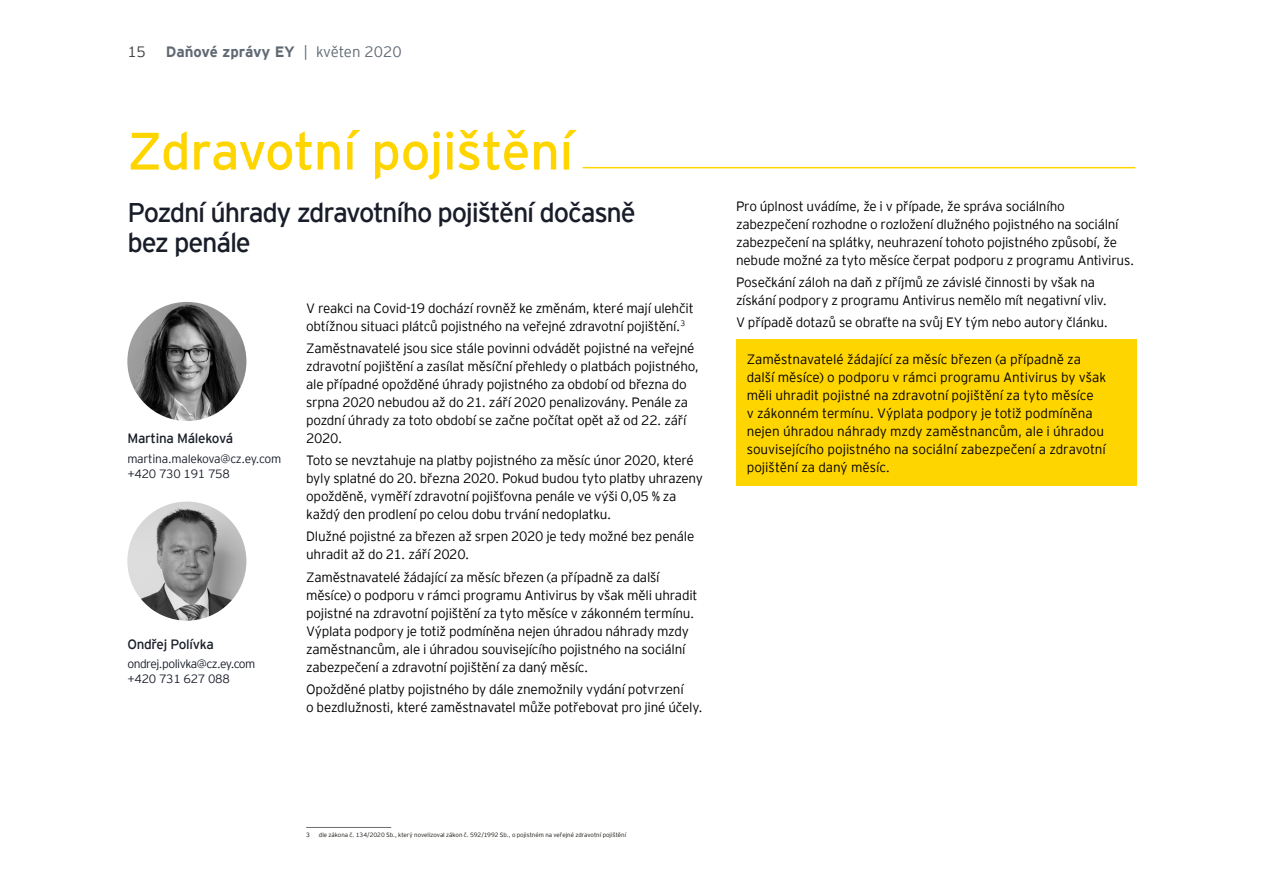
<style>
.page{position:relative;width:1263px;height:893px;background:#fff}
.page>*{position:absolute;margin:0;border:0;box-sizing:border-box;transform-origin:0 0}
.t1{font:52.5px "EY Interstate";letter-spacing:-.015em;color:#ffd500}
.t2{font:27px/30px "EY Interstate";letter-spacing:-.045em;color:#181d29}
.t3{font:700 15px "EY Interstate";letter-spacing:-.005em;color:#606973}
.t4{font:300 15px "EY Interstate";color:#3c3c3b}
.t5{font:300 13.5px/18px "EY Interstate";letter-spacing:-.015em;color:#000}
.t6{font:13.5px "EY Interstate";letter-spacing:-.02em;color:#181d29}
.t7{font:300 12px/15px "EY Interstate";letter-spacing:-.02em;color:#181d29}
.t8{font:300 12px/15px "EY Interstate";letter-spacing:-.04em;color:#181d29}
.t9{font:300 6.15px "EY Interstate";color:#12110c}
.t10{font:300 6.15px "EY Interstate";color:#000}
.s1{font-weight:300}
</style>
<div class="page">
<hr style="left:583px;top:167px;width:552px;height:1px;background:#ffd500">
<img style="left:127px;top:502px;width:119px;height:119px;border-radius:60px">
<div style="left:736px;top:340px;width:401px;height:146px;background:#ffd500"></div>
<img style="left:127px;top:302px;width:119px;height:119px;border-radius:60px">
<hr style="left:306px;top:827px;width:85px;height:1px;background:#706f6f">
<p class="t4" style="left:127px;top:41px;width:20px">15</p>
<p class="t3" style="left:166px;top:41px;width:237px">Daňové zprávy EY <span class="s1">| květen 2020</span></p>
<h1 class="t1" style="left:128px;top:114px;width:447px">Zdravotní pojištění</h1>
<h2 class="t2" style="left:128px;top:195px;width:510px">Pozdní úhrady zdravotního pojištění dočasně bez penále</h2>
<p class="t5" style="left:736px;top:196px;width:400px">Pro úplnost uvádíme, že i v případe, že správa sociálního zabezpečení rozhodne o rozložení dlužného pojistného na sociální zabezpečení na splátky, neuhrazení tohoto pojistného způsobí, že nebude možné za tyto měsíce čerpat podporu z programu Antivirus.</p>
<p class="t5" style="left:736px;top:272px;width:372px">Posečkání záloh na daň z příjmů ze závislé činnosti by však na získání podpory z programu Antivirus nemělo mít negativní vliv.</p>
<p class="t5" style="left:736px;top:313px;width:374px">V případě dotazů se obraťte na svůj EY tým nebo autory článku.</p>
<p class="t5" style="left:306px;top:298px;width:389px">V reakci na Covid-19 dochází rovněž ke změnám, které mají ulehčit obtížnou situaci plátců pojistného na veřejné zdravotní pojištění.<sup>3</sup></p>
<p class="t5" style="left:306px;top:338px;width:394px">Zaměstnavatelé jsou sice stále povinni odvádět pojistné na veřejné zdravotní pojištění a zasílat měsíční přehledy o platbách pojistného, ale případné opožděné úhrady pojistného za období od března do srpna 2020 nebudou až do 21. září 2020 penalizovány. Penále za pozdní úhrady za toto období se začne počítat opět až od 22. září 2020.</p>
<p class="t5" style="left:306px;top:451px;width:398px">Toto se nevztahuje na platby pojistného za měsíc únor 2020, které byly splatné do 20. března 2020. Pokud budou tyto platby uhrazeny opožděně, vyměří zdravotní pojišťovna penále ve výši 0,05 % za každý den prodlení po celou dobu trvání nedoplatku.</p>
<p class="t5" style="left:306px;top:527px;width:390px">Dlužné pojistné za březen až srpen 2020 je tedy možné bez penále uhradit až do 21. září 2020.</p>
<p class="t5" style="left:306px;top:567px;width:393px">Zaměstnavatelé žádající za měsíc březen (a případně za další měsíce) o podporu v rámci programu Antivirus by však měli uhradit pojistné na zdravotní pojištění za tyto měsíce v zákonném termínu.<br>Výplata podpory je totiž podmíněna nejen úhradou náhrady mzdy zaměstnancům, ale i úhradou souvisejícího pojistného na sociální zabezpečení a zdravotní pojištění za daný měsíc.</p>
<p class="t5" style="left:306px;top:679px;width:398px">Opožděné platby pojistného by dále znemožnily vydání potvrzení<br>o bezdlužnosti, které zaměstnavatel může potřebovat pro jiné účely.</p>
<p class="t5" style="left:747px;top:350px;width:361px">Zaměstnavatelé žádající za měsíc březen (a případně za další měsíce) o podporu v rámci programu Antivirus by však měli uhradit pojistné na zdravotní pojištění za tyto měsíce<br>v zákonném termínu. Výplata podpory je totiž podmíněna nejen úhradou náhrady mzdy zaměstnancům, ale i úhradou souvisejícího pojistného na sociální zabezpečení a zdravotní pojištění za daný měsíc.</p>
<p class="t6" style="left:127px;top:429px;width:107px">Martina Máleková</p>
<p class="t7" style="left:127px;top:450px;width:155px">martina.malekova@cz.ey.com +420 730 191 758</p>
<p class="t6" style="left:127px;top:634px;width:88px">Ondřej Polívka</p>
<p class="t8" style="left:127px;top:655px;width:130px">ondrej.polivka@cz.ey.com +420 731 627 088</p>
<p class="t10" style="left:306px;top:831px;width:5px">3</p>
<p class="t9" style="left:319px;top:831px;width:309px">dle zákona č. 134/2020 Sb., který novelizoval zákon č. 592/1992 Sb., o pojistném na veřejné zdravotní pojištění</p>
</div>
